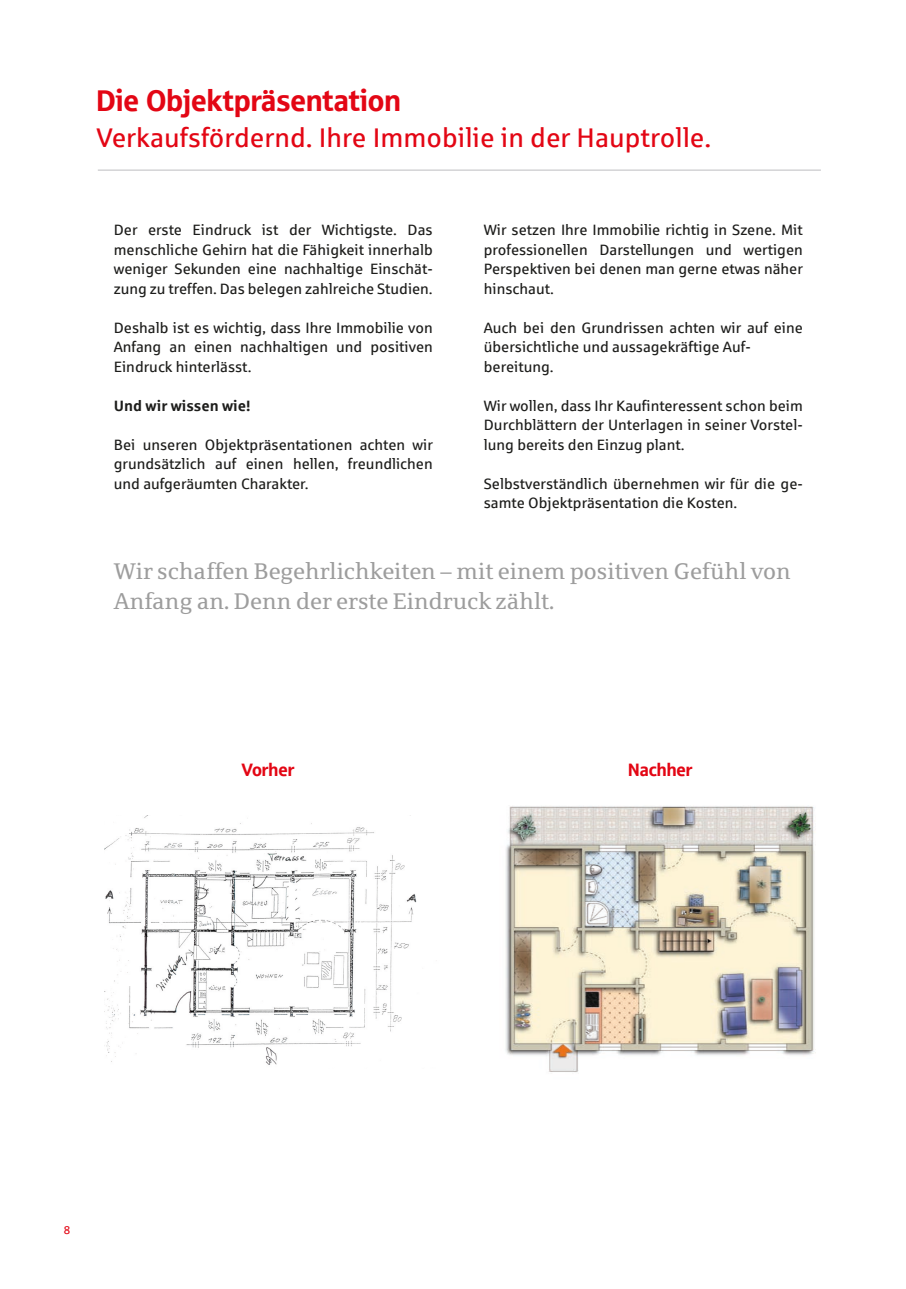
<style>
.page{position:relative;width:906px;height:1289px;background:#fff}
.page>*{position:absolute;margin:0;border:0;box-sizing:border-box;transform-origin:0 0}
.t1{font:30px "Sparkasse Head";color:#e30614}
.t2{font:27px "Sparkasse Rg";color:#e30614}
.Zitat_grau{font:22.5px/30px "Sparkasse Serif";color:#9d9d9d}
.t3{font:18px "Sparkasse Head";color:#e30614}
.Fliesstext{font:15px/19.5px "Sparkasse Rg";color:#1d1d1b;text-align:justify}
.Fliesstext-2{font:700 15px "Sparkasse Rg";color:#1d1d1b}
.t4{font:11.25px "Sparkasse Rg";color:#e30614}
</style>
<div class="page">
<hr style="left:98px;top:169px;width:723px;height:2px;background:#d3d3d5">
<img style="left:104px;top:815px;width:313px;height:250px">
<img style="left:505px;top:806px;width:311px;height:266px">
<p class="t1" style="left:97px;top:81px;width:306px">Die Objektpräsentation</p>
<p class="t2" style="left:97px;top:121px;width:616px">Verkaufsfördernd. Ihre Immobilie in der Hauptrolle.</p>
<p class="Fliesstext" style="left:114px;top:220px;width:320px">Der erste Eindruck ist der Wichtigste. Das menschliche Gehirn hat die Fähigkeit innerhalb weniger Sekunden eine nachhaltige Einschät&shy;zung zu treffen. Das belegen zahlreiche Studien.</p>
<p class="Fliesstext" style="left:114px;top:317px;width:320px">Deshalb ist es wichtig, dass Ihre Immobilie von Anfang an einen nachhaltigen und positiven Eindruck hinterlässt.</p>
<p class="Fliesstext-2" style="left:114px;top:396px;width:138px">Und wir wissen wie!</p>
<p class="Fliesstext" style="left:114px;top:434px;width:321px">Bei unseren Objektpräsentationen achten wir grundsätzlich auf einen hellen, freundlichen und aufgeräumten Charakter.</p>
<p class="Fliesstext" style="left:484px;top:220px;width:321px">Wir setzen Ihre Immobilie richtig in Szene. Mit professionellen Darstellungen und wertigen Perspektiven bei denen man gerne etwas näher hinschaut.</p>
<p class="Fliesstext" style="left:484px;top:317px;width:320px;text-align:left">Auch bei den Grundrissen achten wir auf eine übersichtliche und aussagekräftige Auf&shy;bereitung.</p>
<p class="Fliesstext" style="left:484px;top:395px;width:320px">Wir wollen, dass Ihr Kaufinteressent schon beim Durchblättern der Unterlagen in seiner Vorstel&shy;lung bereits den Einzug plant.</p>
<p class="Fliesstext" style="left:484px;top:473px;width:320px">Selbstverständlich übernehmen wir für die ge&shy;samte Objektpräsentation die Kosten.</p>
<p class="Zitat_grau" style="left:114px;top:555px;width:678px">Wir schaffen Begehrlichkeiten – mit einem positiven Gefühl von<br>Anfang an. Denn der erste Eindruck zählt.</p>
<p class="t3" style="left:242px;top:757px;width:54px">Vorher</p>
<p class="t3" style="left:628px;top:757px;width:66px">Nachher</p>
<p class="t4" style="left:64px;top:1222px;width:8px">8</p>
</div>
